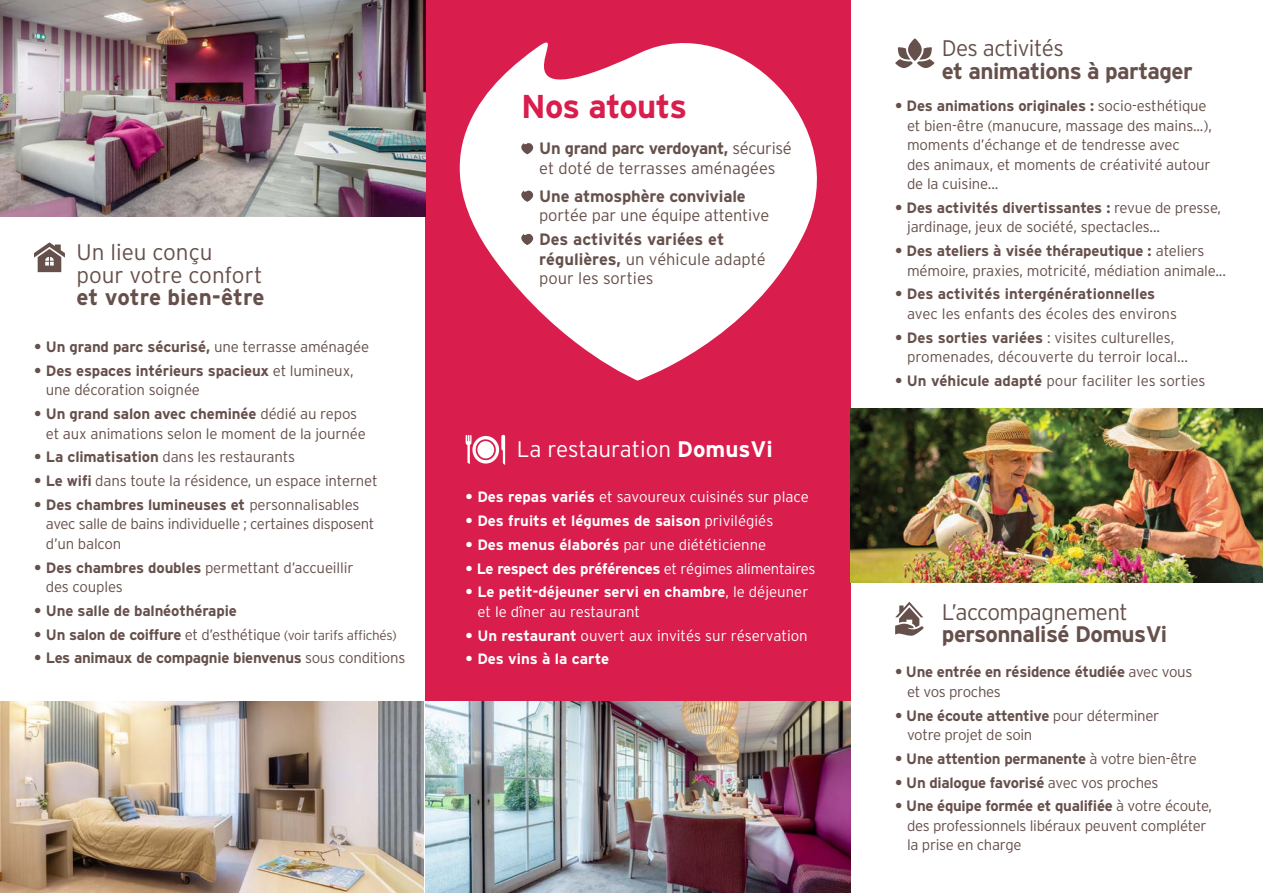
<style>
.page{position:relative;width:1263px;height:893px;background:#fff}
.page>*{position:absolute;margin:0;border:0;box-sizing:border-box;transform-origin:0 0}
.t1{font:700 33px "Interstate";letter-spacing:-.02em;color:#d91d4d}
.t2{font:700 22.5px "Interstate";letter-spacing:-.025em;color:#66504b}
.t3{font:300 22.5px "Interstate";letter-spacing:-.025em;color:#66504b}
.t4{font:300 22.5px "Interstate";color:#66504b}
.t5{font:300 22.5px "Interstate";color:#fff}
.t6{font:700 22.5px "Interstate";color:#66504b}
.t7{font:300 16.5px/19.5px "Interstate";letter-spacing:-.01em;color:#66504b}
.t8{font:700 16.5px/19.5px "Interstate";color:#66504b}
.t9{font:300 15px/19.5px "Interstate";letter-spacing:-.01em;color:#66504b}
.t10{font:700 15px/19.5px "Interstate";letter-spacing:-.02em;color:#66504b}
.t11{font:300 15px/19.5px "Interstate";color:#fff}
.t12{font:700 15px "Interstate";letter-spacing:-.01em;color:#fff}
.t13{font:700 15px/19.5px "Interstate";color:#66504b}
.t14{font:300 13.5px "Interstate";letter-spacing:-.02em;color:#66504b}
.s1{font-weight:300}
.s2{font-weight:700}
.s3{font-weight:700;font-size:15px}
.s4{font-size:15px}
</style>
<div class="page">
<svg style="left:895px;top:47px;width:39px;height:21px"></svg>
<svg style="left:908px;top:38px;width:14px;height:23px"></svg>
<svg style="left:895px;top:602px;width:29px;height:34px"></svg>
<div style="left:425px;top:0;width:425px;height:702px;background:#d91d4d"></div>
<img style="left:425px;top:702px;width:425px;height:191px">
<img style="left:0;top:0;width:425px;height:217px">
<img style="left:0;top:702px;width:423px;height:191px">
<svg style="left:412px;top:8px;width:439px;height:373px;fill:#fff"></svg>
<svg style="left:520px;top:142px;width:14px;height:12px"></svg>
<svg style="left:520px;top:189px;width:14px;height:13px"></svg>
<svg style="left:520px;top:233px;width:14px;height:12px"></svg>
<svg style="left:34px;top:242px;width:31px;height:30px"></svg>
<svg style="left:466px;top:435px;width:39px;height:30px"></svg>
<div style="left:477px;top:441px;width:17px;height:17px;background:#fff;border-radius:50%"></div>
<img style="left:850px;top:408px;width:413px;height:175px">
<p class="t4" style="left:77px;top:239px;width:138px">Un lieu conçu</p>
<p class="t4" style="left:77px;top:261px;width:187px">pour votre confort</p>
<p class="t6" style="left:77px;top:284px;width:189px">et votre bien-être</p>
<p class="t10" style="left:34px;top:337px;width:337px">• Un grand parc sécurisé, <span class="s1">une terrasse aménagée</span></p>
<p class="t9" style="left:46px;top:361px;width:309px;text-indent:-12px"><span class="s2">• Des espaces intérieurs spacieux</span> et lumineux, une décoration soignée</p>
<p class="t9" style="left:46px;top:404px;width:322px;text-indent:-12px"><span class="s2">• Un grand salon avec cheminée</span> dédié au repos et aux animations selon le moment de la journée</p>
<p class="t9" style="left:34px;top:447px;width:263px"><span class="s2">• La climatisation</span> dans les restaurants</p>
<p class="t9" style="left:34px;top:471px;width:345px"><span class="s2">• Le wifi</span> dans toute la résidence, un espace internet</p>
<p class="t9" style="left:46px;top:495px;width:330px;text-indent:-12px"><span class="s2">• Des chambres lumineuses et</span> personnalisables avec salle de bains individuelle ; certaines disposent d’un balcon</p>
<p class="t9" style="left:46px;top:558px;width:309px;text-indent:-12px"><span class="s2">• Des chambres doubles</span> permettant d’accueillir des couples</p>
<p class="t10" style="left:34px;top:601px;width:204px">• Une salle de balnéothérapie</p>
<p class="t14" style="left:34px;top:627px;width:364px"><span class="s3">• Un salon de coiffure</span> <span class="s4">et d’esthétique</span> (voir tarifs affichés)</p>
<p class="t10" style="left:34px;top:648px;width:373px">• Les animaux de compagnie bienvenus <span class="s1">sous conditions</span></p>
<p class="t1" style="left:521px;top:86px;width:167px">Nos atouts</p>
<p class="t7" style="left:539px;top:139px;width:254px"><span class="s2">Un grand parc verdoyant,</span> sécurisé et doté de terrasses aménagées</p>
<p class="t7" style="left:539px;top:186px;width:231px"><span class="s2">Une atmosphère conviviale </span>portée par une équipe attentive</p>
<p class="t8" style="left:539px;top:229px;width:228px">Des activités variées et régulières, <span class="s1">un véhicule adapté pour les sorties</span></p>
<p class="t5" style="left:517px;top:435px;width:258px">La restauration <span class="s2">DomusVi</span></p>
<p class="t11" style="left:466px;top:487px;width:345px"><span class="s2">• Des repas variés</span> et savoureux cuisinés sur place</p>
<p class="t12" style="left:466px;top:512px;width:309px">• Des fruits et légumes de saison <span class="s1">privilégiés</span></p>
<p class="t11" style="left:466px;top:535px;width:302px"><span class="s2">• Des menus élaborés</span> par une diététicienne</p>
<p class="t12" style="left:466px;top:559px;width:351px">• Le respect des préférences <span class="s1">et régimes alimentaires</span></p>
<p class="t11" style="left:478px;top:582px;width:332px;text-indent:-12px"><span class="s2">• Le petit-déjeuner servi en chambre</span>, le déjeuner et le dîner au restaurant</p>
<p class="t11" style="left:466px;top:625px;width:344px"><span class="s2">• Un restaurant</span> ouvert aux invités sur réservation</p>
<p class="t12" style="left:466px;top:650px;width:145px">• Des vins à la carte</p>
<p class="t3" style="left:942px;top:35px;width:124px">Des activités</p>
<p class="t2" style="left:942px;top:57px;width:252px">et animations à partager</p>
<p class="t9" style="left:907px;top:96px;width:306px;text-indent:-12px"><span class="s2">• Des animations originales :</span> socio-esthétique et bien-être (manucure, massage des mains...), moments d’échange et de tendresse avec<br>des animaux, et moments de créativité autour de la cuisine...</p>
<p class="t9" style="left:907px;top:198px;width:316px;text-indent:-12px"><span class="s2">• Des activités divertissantes :</span> revue de presse, jardinage, jeux de société, spectacles...</p>
<p class="t9" style="left:907px;top:241px;width:320px;text-indent:-12px"><span class="s2">• Des ateliers à visée thérapeutique :</span> ateliers mémoire, praxies, motricité, médiation animale...</p>
<p class="t13" style="left:907px;top:284px;width:271px;text-indent:-12px">• Des activités intergénérationnelles <span class="s1">avec les enfants des écoles des environs</span></p>
<p class="t9" style="left:907px;top:327px;width:282px;text-indent:-12px"><span class="s2">• Des sorties variées</span> : visites culturelles, promenades, découverte du terroir local...</p>
<p class="t9" style="left:895px;top:371px;width:312px"><span class="s2">• Un véhicule adapté</span> pour faciliter les sorties</p>
<p class="t3" style="left:942px;top:598px;width:187px">L’accompagnement</p>
<p class="t2" style="left:942px;top:621px;width:227px">personnalisé DomusVi</p>
<p class="t10" style="left:907px;top:662px;width:287px;text-indent:-12px">• Une entrée en résidence étudiée <span class="s1">avec vous et vos proches</span></p>
<p class="t9" style="left:907px;top:705px;width:254px;text-indent:-12px"><span class="s2">• Une écoute attentive</span> pour déterminer votre projet de soin</p>
<p class="t10" style="left:895px;top:749px;width:303px">• Une attention permanente <span class="s1">à votre bien-être</span></p>
<p class="t10" style="left:895px;top:772px;width:265px">• Un dialogue favorisé <span class="s1">avec vos proches</span></p>
<p class="t9" style="left:907px;top:796px;width:306px;text-indent:-12px"><span class="s2">• Une équipe formée et qualifiée</span> à votre écoute, des professionnels libéraux peuvent compléter la prise en charge</p>
</div>
